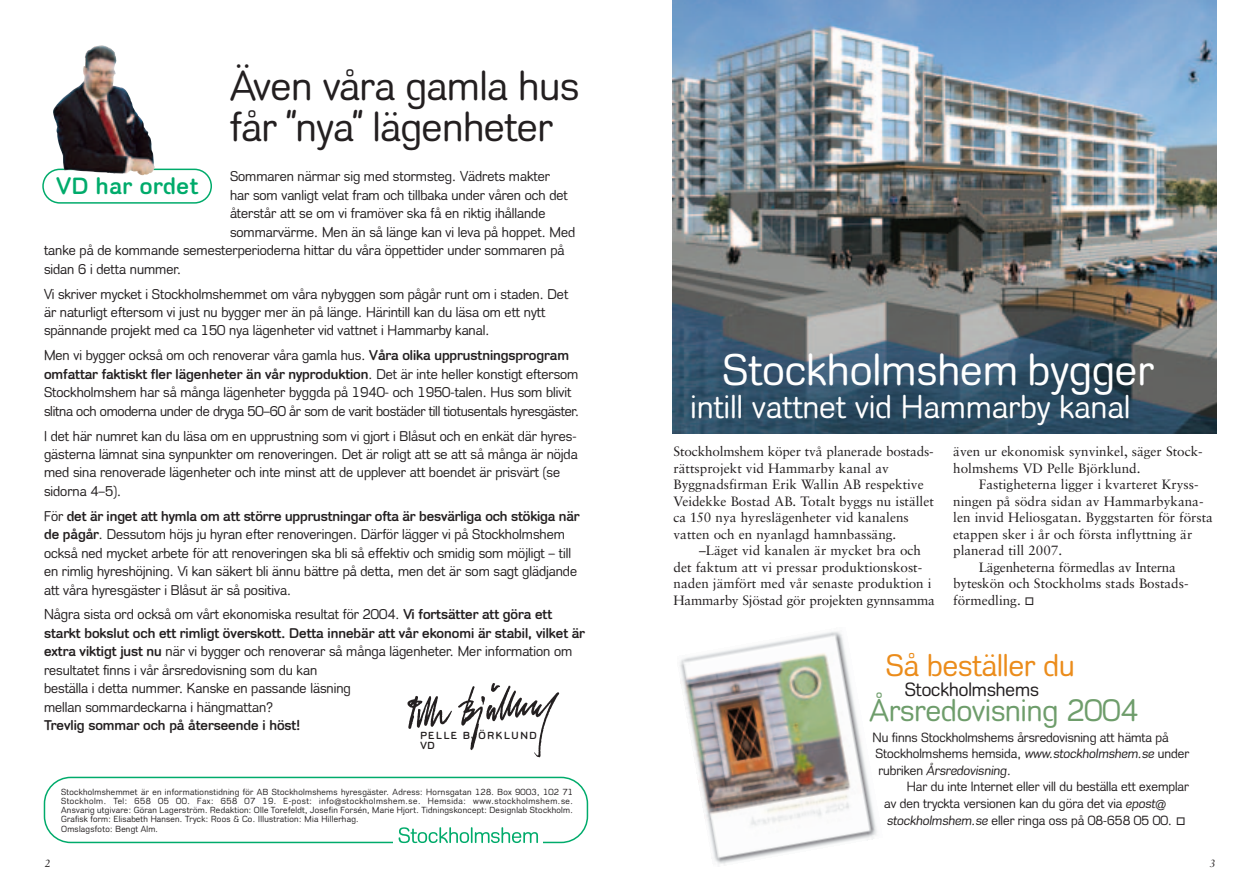
<style>
.page{position:relative;width:1259px;height:893px;background:#fff}
.page>*{position:absolute;margin:0;border:0;box-sizing:border-box;transform-origin:0 0}
.t1{font:45px "Stockholm Runt";letter-spacing:.01em;color:#fff}
.t2{font:42px/40.5px "Stockholm Runt";color:#231f20}
.t3{font:33px "Stockholm Runt";letter-spacing:.01em;color:#fff}
.t4{font:31.5px "Stockholm Runt";color:#6e9d6b}
.t5{font:31.5px "Stockholm Runt";color:#eb8c1b}
.t6{font:700 24px "Stockholm Runt";letter-spacing:.03em;color:#00ab6b}
.t7{font:19.5px "Stockholm Runt";color:#231f20}
.t8{font:14.4px/18.5px "Stockholm Runt";color:#231f20}
.t9{font:700 14.4px "Stockholm Runt";color:#231f20}
.t10{font:13.5px/16.5px "Sabon";color:#231f20}
.t11{font:13.5px/16.5px "Stockholm Runt";color:#231f20}
.t12{font:700 10.5px/10.5px "Stockholm Runt";letter-spacing:.15em;color:#231f20}
.t13{font:italic 10.5px "Sabon";color:#231f20}
.t14{font:9px/9.1px "Stockholm Runt";letter-spacing:.035em;color:#231f20}
.s1{font-weight:700}
.s2{font-style:italic}
</style>
<div class="page">
<svg style="left:42px;top:169px;width:170px;height:35px"></svg>
<svg style="left:44px;top:776px;width:544px;height:67px"></svg>
<img style="left:53px;top:45px;width:101px;height:129px">
<img style="left:407px;top:683px;width:153px;height:75px">
<img style="left:672px;top:0;width:544px;height:434px">
<img style="left:680px;top:631px;width:197px;height:233px">
<h2 class="t2" style="left:230px;top:70px;width:350px">Även våra gamla hus får ”nya” lägenheter</h2>
<p class="t8" style="left:230px;top:169px;width:321px">Sommaren närmar sig med stormsteg. Vädrets makter</p>
<p class="t8" style="left:230px;top:187px;width:339px">har som vanligt velat fram och tillbaka under våren och det</p>
<p class="t8" style="left:230px;top:206px;width:317px">återstår att se om vi framöver ska få en riktig ihållande</p>
<p class="t8" style="left:230px;top:224px;width:347px">sommarvärme. Men än så länge kan vi leva på hoppet. Med</p>
<p class="t8" style="left:44px;top:242px;width:522px">tanke på de kommande semesterperioderna hittar du våra öppettider under sommaren på</p>
<p class="t8" style="left:44px;top:261px;width:139px">sidan 6 i detta nummer.</p>
<p class="t8" style="left:44px;top:286px;width:526px">Vi skriver mycket i Stockholmshemmet om våra nybyggen som pågår runt om i staden. Det är naturligt eftersom vi just nu bygger mer än på länge. Härintill kan du läsa om ett nytt spännande projekt med ca 150 nya lägenheter vid vattnet i Hammarby kanal.</p>
<p class="t8" style="left:44px;top:347px;width:537px">Men vi bygger också om och renoverar våra gamla hus. <span class="s1">Våra olika upprustningsprogram omfattar faktiskt fler lägenheter än vår nyproduktion</span>. Det är inte heller konstigt eftersom Stockholmshem har så många lägenheter byggda på 1940- och 1950-talen. Hus som blivit slitna och omoderna under de dryga 50–60 år som de varit bostäder till tiotusentals hyresgäster.</p>
<p class="t8" style="left:44px;top:428px;width:535px">I det här numret kan du läsa om en upprustning som vi gjort i Blåsut och en enkät där hyres&shy;gästerna lämnat sina synpunkter om renoveringen. Det är roligt att se att så många är nöjda med sina renoverade lägenheter och inte minst att de upplever att boendet är prisvärt (se sidorna 4–5).</p>
<p class="t8" style="left:44px;top:508px;width:537px">För <span class="s1">det är inget att hymla om att större upprustningar ofta är besvärliga och stökiga när de pågår</span>. Dessutom höjs ju hyran efter renoveringen. Därför lägger vi på Stockholmshem också ned mycket arbete för att renoveringen ska bli så effektiv och smidig som möjligt – till en rimlig hyreshöjning. Vi kan säkert bli ännu bättre på detta, men det är som sagt glädjande att våra hyresgäster i Blåsut är så positiva.</p>
<p class="t8" style="left:44px;top:606px;width:542px">Några sista ord också om vårt ekonomiska resultat för 2004. <span class="s1">Vi fortsätter att göra ett starkt bokslut och ett rimligt överskott. Detta innebär att vår ekonomi är stabil, vilket är extra viktigt just nu</span> när vi bygger och renoverar så många lägenheter. Mer information om resultatet finns i vår årsredovisning som du kan<br>beställa i detta nummer. Kanske en passande läsning<br>mellan sommardeckarna i hängmattan?</p>
<p class="t9" style="left:44px;top:720px;width:257px">Trevlig sommar och på återseende i höst!</p>
<h3 class="t6" style="left:56px;top:176px;width:143px">VD har ordet</h3>
<p class="t12" style="left:420px;top:731px;width:118px">PELLE BJÖRKLUND<br>VD</p>
<p class="t14" style="left:61px;top:788px;width:513px">Stockholmshemmet är en informationstidning för AB Stockholmshems hyresgäster. Adress: Hornsgatan 128. Box 9003, 102 71<br>Stockholm. Tel: 658 05 00. Fax: 658 07 19. E-post: info@stockholmshem.se. Hemsida: www.stockholmshem.se.<br>Ansvarig utgivare: Göran Lagerström. Redaktion: Olle Torefeldt, Josefin Forsén, Marie Hjort. Tidningskoncept: Designlab Stockholm.<br>Grafisk form: Elisabeth Hansen. Tryck: Roos &amp; Co. Illustration: Mia Hillerhag.<br>Omslagsfoto: Bengt Alm.</p>
<h1 class="t1" style="left:722px;top:353px;width:433px">Stockholmshem bygger</h1>
<h3 class="t3" style="left:690px;top:394px;width:441px">intill vattnet vid Hammarby kanal</h3>
<p class="t10" style="left:673px;top:444px;width:262px">Stockholmshem köper två planerade bostads&shy;rättsprojekt vid Hammarby kanal av Byggnadsfirman Erik Wallin AB respektive Veidekke Bostad AB. Totalt byggs nu istället ca 150 nya hyreslägenheter vid kanalens vatten och en nyanlagd hamnbassäng.</p>
<p class="t10" style="left:673px;top:543px;width:263px;text-indent:26px">–Läget vid kanalen är mycket bra och det faktum att vi pressar produktionskost&shy;naden jämfört med vår senaste produktion i Hammarby Sjöstad gör projekten gynnsamma</p>
<p class="t10" style="left:953px;top:444px;width:251px">även ur ekonomisk synvinkel, säger Stock&shy;holmshems VD Pelle Björklund.</p>
<p class="t10" style="left:978px;top:477px;width:221px">Fastigheterna ligger i kvarteret Kryss-</p>
<p class="t10" style="left:953px;top:494px;width:252px">ningen på södra sidan av Hammarbykana-</p>
<p class="t10" style="left:953px;top:510px;width:261px">len invid Heliosgatan. Byggstarten för första</p>
<p class="t10" style="left:953px;top:527px;width:240px">etappen sker i år och första inflyttning är</p>
<p class="t10" style="left:953px;top:543px;width:110px">planerad till 2007.</p>
<p class="t10" style="left:978px;top:560px;width:199px">Lägenheterna förmedlas av Interna</p>
<p class="t10" style="left:953px;top:576px;width:237px">byteskön och Stockholms stads Bostads-</p>
<p class="t10" style="left:953px;top:593px;width:69px">förmedling.</p>
<h3 class="t5" style="left:886px;top:653px;width:190px">Så beställer du</h3>
<h3 class="t7" style="left:904px;top:681px;width:136px">Stockholmshems</h3>
<h3 class="t4" style="left:869px;top:698px;width:270px">Årsredovisning 2004</h3>
<p class="t11" style="left:872px;top:730px;width:318px">Nu finns Stockholmshems årsredovisning att hämta på<br>Stockholmshems hemsida, <span class="s2">www.stockholmshem.se</span> under rubriken <span class="s2">Årsredovisning</span>.</p>
<p class="t11" style="left:884px;top:780px;width:306px;text-indent:23px">Har du inte Internet eller vill du beställa ett exemplar av den tryckta versionen kan du göra det via <span class="s2">epost@ stockholmshem.se</span> eller ringa oss på 08-658 05 00.</p>
<p class="t13" style="left:45px;top:858px;width:7px">2</p>
<p class="t13" style="left:1209px;top:858px;width:7px">3</p>
</div>
